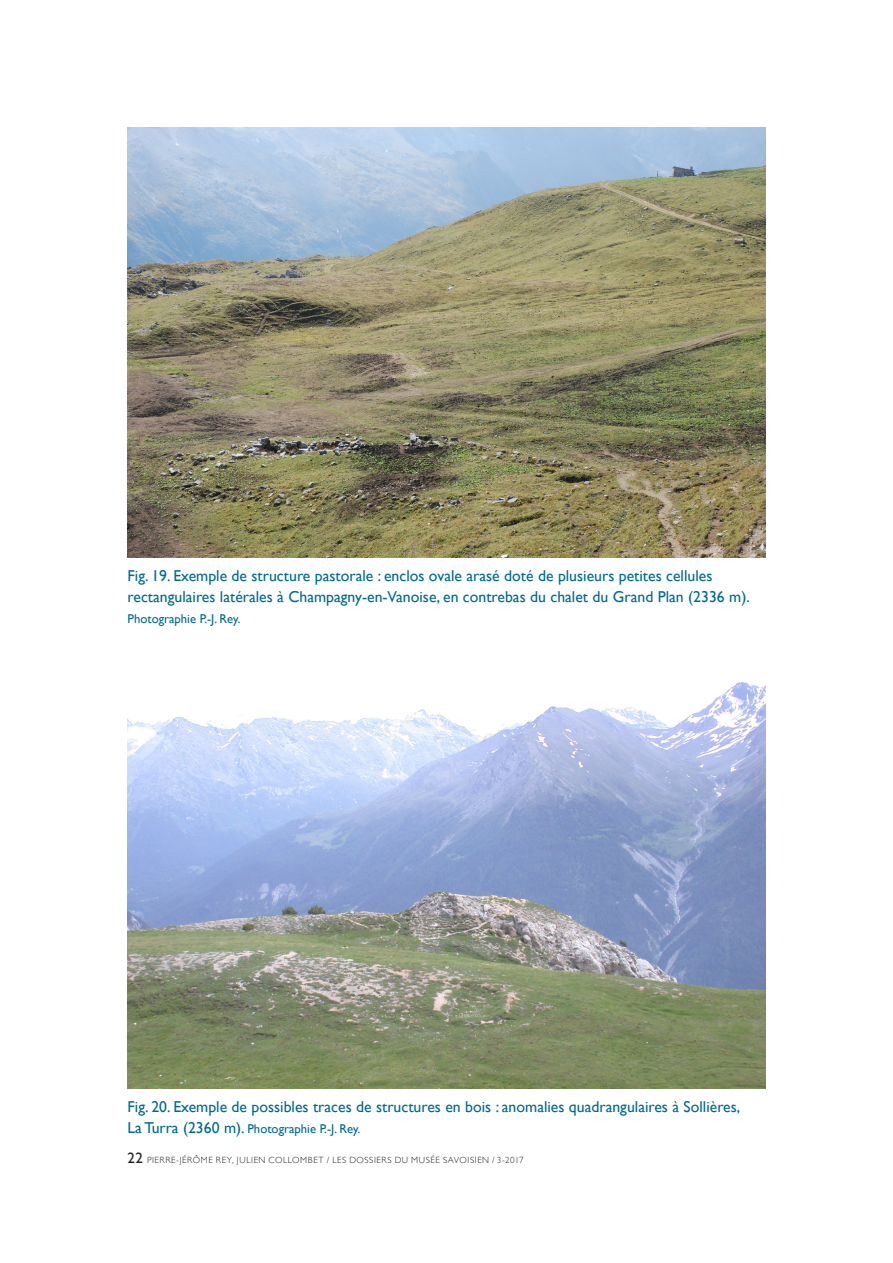
<style>
.page{position:relative;width:893px;height:1263px;background:#fff}
.page>*{position:absolute;margin:0;border:0;box-sizing:border-box;transform-origin:0 0}
.Légende{font:15.75px/21px "Gill Sans";color:#006991}
.Légende-2{font:12.75px "Gill Sans";color:#006991}
.t1{font:300 9px "Gill Sans";letter-spacing:.065em;color:#231f20}
.s1{font-size:15.75px}
.s2{font-weight:400;font-size:15px}
</style>
<div class="page">
<img style="left:128px;top:682px;width:637px;height:406px">
<img style="left:128px;top:128px;width:637px;height:429px">
<p class="Légende" style="left:128px;top:565px;width:624px">Fig. 19. Exemple de structure pastorale : enclos ovale arasé doté de plusieurs petites cellules rectangulaires latérales à Champagny-en-Vanoise, en contrebas du chalet du Grand Plan (2336 m).</p>
<p class="Légende-2" style="left:128px;top:611px;width:114px">Photographie P.-J. Rey.</p>
<p class="Légende" style="left:128px;top:1096px;width:614px">Fig. 20. Exemple de possibles traces de structures en bois : anomalies quadrangulaires à Sollières,</p>
<p class="Légende-2" style="left:128px;top:1121px;width:234px"><span class="s1">La Turra (2360 m).</span> Photographie P.-J. Rey.</p>
<p class="t1" style="left:128px;top:1153px;width:397px"><span class="s2">22</span> PIERRE-JÉRÔME REY, JULIEN COLLOMBET / LES DOSSIERS DU MUSÉE SAVOISIEN / 3-2017</p>
</div>
